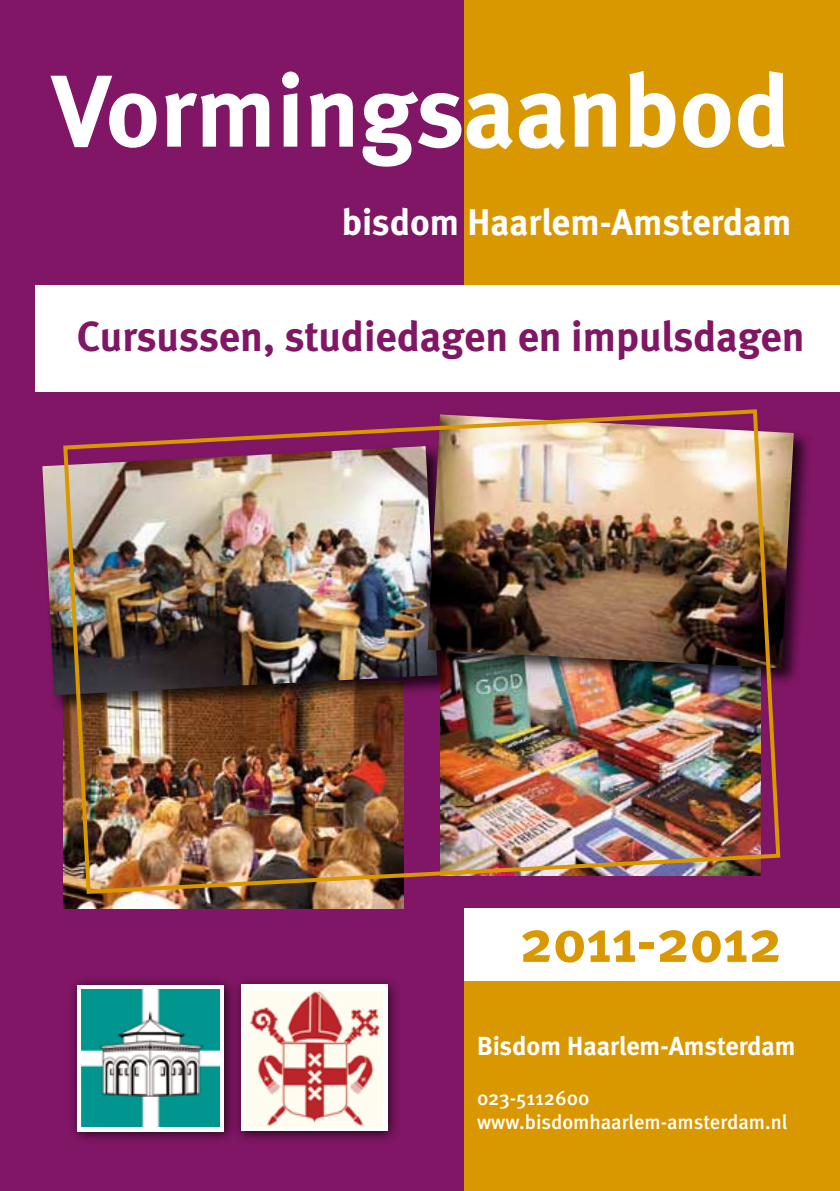
<style>
.page{position:relative;width:840px;height:1191px;background:#fff}
.page>*{position:absolute;margin:0;border:0;box-sizing:border-box;transform-origin:0 0}
.t1{font:700 102px "Meta";color:#fff}
.t2{font:700 60px "Meta";color:#d99800}
.t3{font:700 42px "Meta";color:#801665}
.t4{font:700 37px "Meta";color:#fff}
.t5{font:700 26.2px "Meta";color:#fff}
.t6{font:500 20.4px/24.4px "Meta";color:#fff}
</style>
<div class="page">
<div style="left:0;top:0;width:839px;height:1191px;background:#801665"></div>
<div style="left:464px;top:0;width:375px;height:285px;background:#d99800"></div>
<div style="left:464px;top:927px;width:375px;height:264px;background:#d99800"></div>
<div style="left:35px;top:285px;width:804px;height:107px;background:#fff"></div>
<div style="left:68px;top:976px;width:169px;height:168px;background:#000;opacity:.75"></div>
<div style="left:77px;top:985px;width:146px;height:146px;background:#fff"></div>
<img style="left:82px;top:989px;width:137px;height:138px">
<div style="left:232px;top:975px;width:168px;height:169px;background:#000;opacity:.75"></div>
<div style="left:241px;top:984px;width:146px;height:147px;background:#fff"></div>
<img style="left:245px;top:989px;width:137px;height:137px">
<img style="left:63px;top:896px;width:340px;height:12px">
<img style="left:42px;top:465px;width:19px;height:230px">
<div style="left:464px;top:908px;width:375px;height:73px;background:#fff"></div>
<div style="left:424px;top:411px;width:387px;height:275px;background:#000;opacity:.75"></div>
<img style="left:782px;top:414px;width:11px;height:254px">
<img style="left:61px;top:409px;width:721px;height:487px">
<h1 class="t1" style="left:53px;top:51px;width:738px">Vormingsaanbod</h1>
<h3 class="t4" style="left:342px;top:200px;width:450px">bisdom Haarlem-Amsterdam</h3>
<h3 class="t3" style="left:77px;top:311px;width:728px">Cursussen, studiedagen en impulsdagen</h3>
<h2 class="t2" style="left:519px;top:905px;width:264px">2011-2012</h2>
<p class="t5" style="left:477px;top:1030px;width:320px">Bisdom Haarlem-Amsterdam</p>
<p class="t6" style="left:477px;top:1085px;width:311px">023-5112600 www.bisdomhaarlem-amsterdam.nl</p>
</div>
